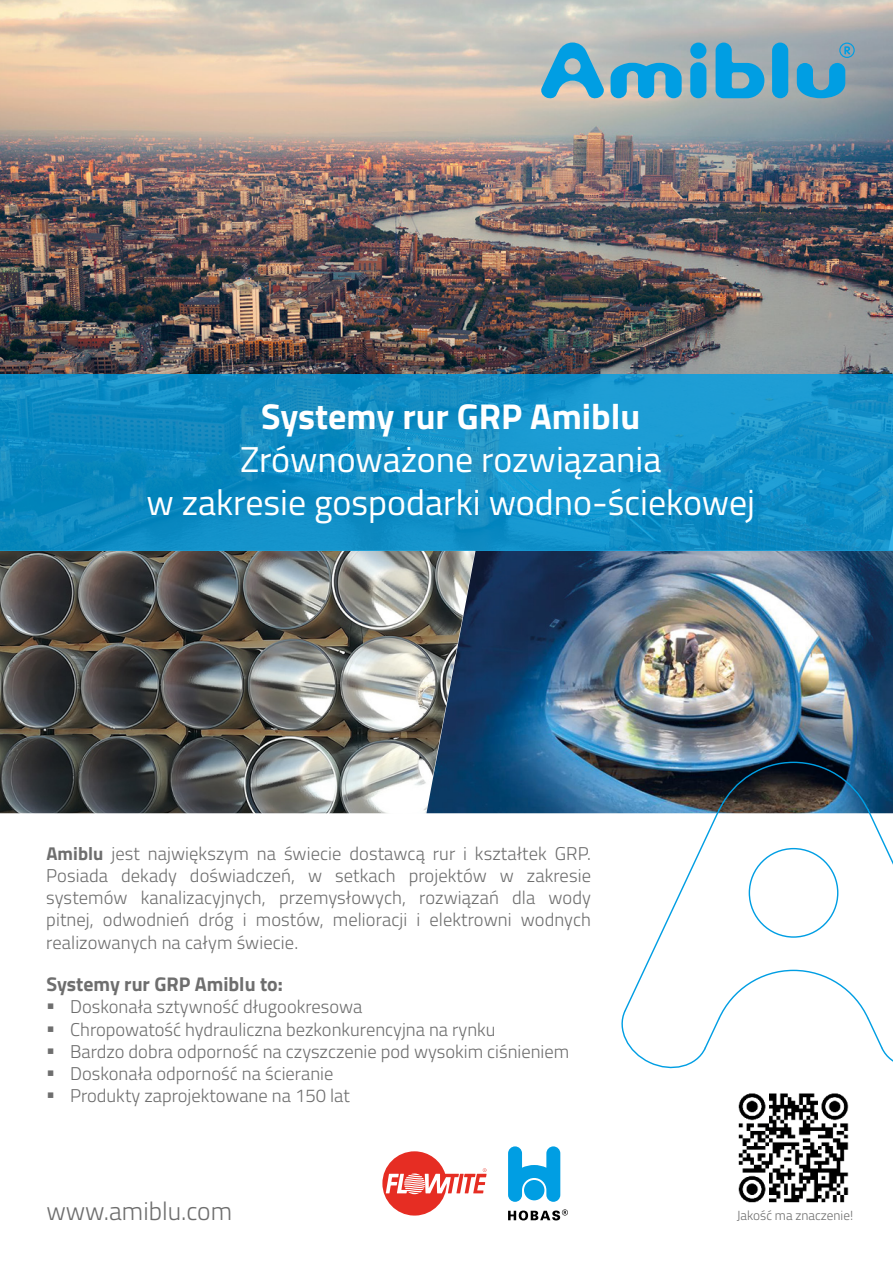
<style>
.page{position:relative;width:893px;height:1263px;background:#fff}
.page>*{position:absolute;margin:0;border:0;box-sizing:border-box;transform-origin:0 0}
.t1{font:36px/43.2px "Titillium Web";color:#fff;text-align:center}
.t2{font:700 36px "Titillium Web";color:#fff}
.t3{font:300 25.65px "Titillium Web";color:#6e6e6e}
.t4{font:700 19.8px "Titillium Web";color:#6e6e6e}
.t5{font:300 18.45px/22.2px "Titillium Web";color:#6e6e6e;text-align:justify}
.t6{font:300 13.2px "Titillium Web";color:#6e6e6e}
.s1{font-weight:700}
</style>
<div class="page">
<img style="left:0;top:0;width:893px;height:374px">
<img style="left:0;top:551px;width:426px;height:262px">
<img style="left:426px;top:551px;width:467px;height:262px">
<div style="left:772px;top:43px;width:16px;height:55px;background:#009ee3;border-radius:8px"></div>
<div style="left:690px;top:43px;width:16px;height:16px;background:#009ee3;border-radius:50%"></div>
<div style="left:690px;top:62px;width:16px;height:36px;background:#009ee3;border-radius:8px"></div>
<svg style="left:716px;top:43px;width:48px;height:55px;background:#42a4ce"></svg>
<svg style="left:611px;top:63px;width:71px;height:35px;background:#42a8d3"></svg>
<svg style="left:541px;top:43px;width:64px;height:55px;background:#64afcd"></svg>
<svg style="left:797px;top:43px;width:58px;height:55px;background:#62a1be"></svg>
<svg style="left:0;top:374px;width:893px;height:177px;background:#118fc6"></svg>
<svg style="left:617px;top:761px;width:276px;height:308px"></svg>
<svg style="left:382px;top:1151px;width:105px;height:64px"></svg>
<svg style="left:508px;top:1146px;width:52px;height:56px"></svg>
<svg style="left:508px;top:1209px;width:60px;height:11px"></svg>
<img style="left:738px;top:1093px;width:111px;height:110px">
<h1 class="t2" style="left:261px;top:389px;width:381px">Systemy rur GRP Amiblu</h1>
<h1 class="t1" style="left:146px;top:436px;width:610px">Zrównoważone rozwiązania<br>w zakresie gospodarki wodno-ściekowej</h1>
<p class="t5" style="left:46px;top:841px;width:546px"><span class="s1">Amiblu</span> jest największym na świecie dostawcą rur i kształtek GRP.<br>Posiada dekady doświadczeń, w setkach projektów w zakresie systemów kanalizacyjnych, przemysłowych, rozwiązań dla wody pitnej, odwodnień dróg i mostów, melioracji i elektrowni wodnych realizowanych na całym świecie.</p>
<p class="t4" style="left:46px;top:969px;width:238px">Systemy rur GRP Amiblu to:</p>
<p class="t5" style="left:70px;top:995px;width:501px;text-align:left">Doskonała sztywność długookresowa<br>Chropowatość hydrauliczna bezkonkurencyjna na rynku<br>Bardzo dobra odporność na czyszczenie pod wysokim ciśnieniem Doskonała odporność na ścieranie<br>Produkty zaprojektowane na 150 lat</p>
<h2 class="t3" style="left:46px;top:1193px;width:187px">www.amiblu.com</h2>
<p class="t6" style="left:737px;top:1206px;width:118px">Jakość ma znaczenie!</p>
</div>
